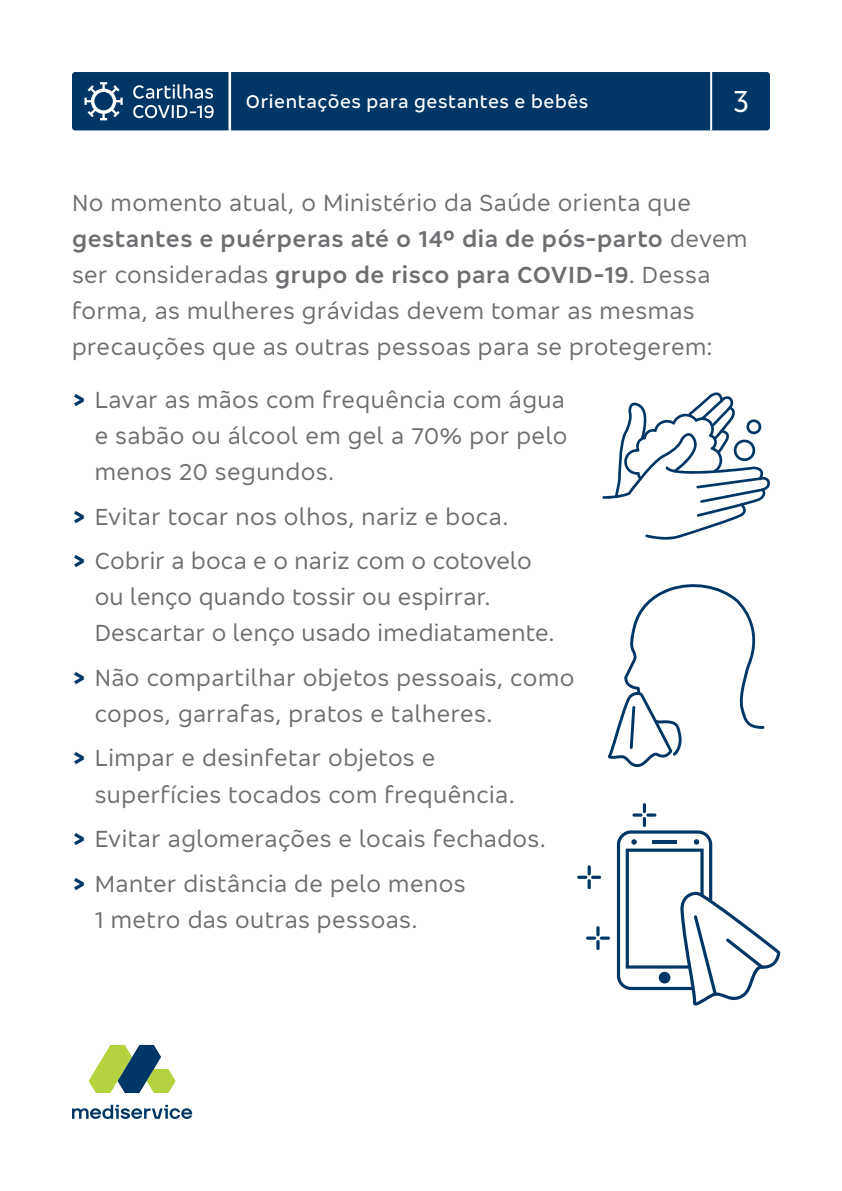
<style>
.page{position:relative;width:842px;height:1191px;background:#fff}
.page>*{position:absolute;margin:0;border:0;box-sizing:border-box;transform-origin:0 0}
.t1{font:condensed 32px "Bradesco Sans";color:#fff}
.t2{font:24px/36px "Bradesco Sans";letter-spacing:.02em;color:#6d6e71}
.t3{font:500 19px "Bradesco Sans";letter-spacing:.03em;color:#fff}
.s1{font-weight:600}
.s2{font-weight:700;color:#003665}
</style>
<div class="page">
<svg style="left:602px;top:392px;width:168px;height:147px"></svg>
<svg style="left:588px;top:865px;width:3px;height:24px"></svg>
<svg style="left:591px;top:875px;width:10px;height:4px"></svg>
<svg style="left:577px;top:875px;width:10px;height:4px"></svg>
<svg style="left:596px;top:926px;width:4px;height:10px"></svg>
<svg style="left:596px;top:940px;width:4px;height:10px"></svg>
<svg style="left:586px;top:936px;width:24px;height:3px"></svg>
<svg style="left:617px;top:803px;width:163px;height:202px"></svg>
<svg style="left:608px;top:584px;width:157px;height:183px"></svg>
<div style="left:72px;top:72px;width:698px;height:58px;background:#003665"></div>
<svg style="left:89px;top:1045px;width:87px;height:48px"></svg>
<svg style="left:72px;top:1104px;width:120px;height:15px"></svg>
<p class="t3" style="left:246px;top:89px;width:344px">Orientações para gestantes e bebês</p>
<h1 class="t1" style="left:733px;top:81px;width:17px">3</h1>
<p class="t2" style="left:72px;top:184px;width:677px">No momento atual, o Ministério da Saúde orienta que <span class="s1">gestantes e puérperas até o 14º dia de pós-parto</span> devem ser consideradas <span class="s1">grupo de risco para COVID-19</span>. Dessa forma, as mulheres grávidas devem tomar as mesmas precauções que as outras pessoas para se protegerem:</p>
<p class="t2" style="left:95px;top:381px;width:474px;text-align:justify;text-indent:-23px"><span class="s2">&gt;</span> Lavar as mãos com frequência com água e sabão ou álcool em gel a 70% por pelo menos 20 segundos.</p>
<p class="t2" style="left:72px;top:493px;width:461px;line-height:44.4px"><span class="s2">&gt;</span> Evitar tocar nos olhos, nariz e boca.<br><span class="s2">&gt;</span> Cobrir a boca e o nariz com o cotovelo</p>
<p class="t2" style="left:95px;top:578px;width:461px">ou lenço quando tossir ou espirrar.<br>Descartar o lenço usado imediatamente.</p>
<p class="t2" style="left:95px;top:659px;width:481px;text-indent:-23px"><span class="s2">&gt;</span> Não compartilhar objetos pessoais, como copos, garrafas, pratos e talheres.</p>
<p class="t2" style="left:95px;top:739px;width:422px;text-indent:-23px"><span class="s2">&gt;</span> Limpar e desinfetar objetos e superfícies tocados com frequência.</p>
<p class="t2" style="left:72px;top:815px;width:475px;line-height:44.4px"><span class="s2">&gt;</span> Evitar aglomerações e locais fechados. <span class="s2">&gt;</span> Manter distância de pelo menos</p>
<p class="t2" style="left:95px;top:900px;width:324px">1 metro das outras pessoas.</p>
</div>
